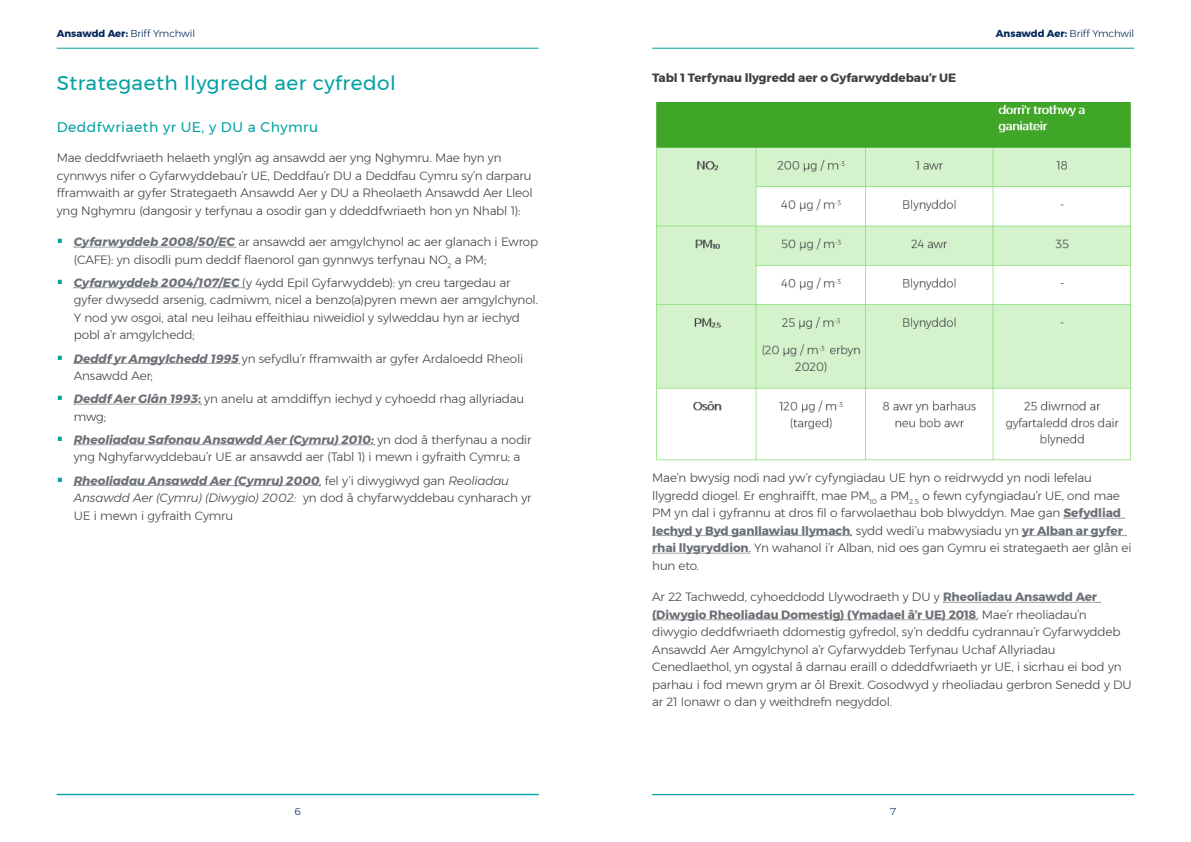
<style>
.page{position:relative;width:1191px;height:842px;background:#fff}
.page>*{position:absolute;margin:0;border:0;box-sizing:border-box;transform-origin:0 0}
.t1{font:20px "Montserrat";letter-spacing:.025em;color:#00a1a2}
.t2{font:14px "Montserrat";letter-spacing:.035em;color:#00a1a2}
.t3{font:300 12px/17.5px "Montserrat";letter-spacing:-.015em;color:#414042}
.t4{font:700 12px "Montserrat";letter-spacing:-.005em;color:#414042}
.t5{font:300 10px "Montserrat";letter-spacing:-.01em;color:#002659}
.s1{font-weight:700}
.s2{font-weight:700;font-style:italic;color:#6c7077}
.s3{font-weight:700;color:#6c7077}
.s4{font-style:italic}
</style>
<div class="page">
<svg style="left:1063px;top:518px;width:61px;height:1px"></svg>
<svg style="left:652px;top:535px;width:199px;height:1px"></svg>
<svg style="left:1022px;top:535px;width:104px;height:1px"></svg>
<svg style="left:652px;top:553px;width:97px;height:1px"></svg>
<svg style="left:943px;top:602px;width:157px;height:1px"></svg>
<svg style="left:652px;top:619px;width:325px;height:1px"></svg>
<img style="left:656px;top:102px;width:475px;height:359px">
<hr style="left:652px;top:794px;width:482px;height:1px;background:#00a1a2">
<hr style="left:57px;top:48px;width:482px;height:1px;background:#00a1a2">
<svg style="left:74px;top:247px;width:162px;height:1px"></svg>
<svg style="left:74px;top:287px;width:169px;height:1px"></svg>
<svg style="left:74px;top:363px;width:166px;height:1px"></svg>
<svg style="left:74px;top:404px;width:128px;height:1px"></svg>
<svg style="left:74px;top:444px;width:301px;height:1px"></svg>
<svg style="left:74px;top:485px;width:246px;height:1px"></svg>
<hr style="left:57px;top:794px;width:482px;height:1px;background:#00a1a2">
<hr style="left:652px;top:48px;width:482px;height:1px;background:#00a1a2">
<p class="t5" style="left:57px;top:26px;width:140px"><span class="s1">Ansawdd Aer:</span> Briff Ymchwil</p>
<h1 class="t1" style="left:57px;top:68px;width:340px">Strategaeth llygredd aer cyfredol</h1>
<p class="t2" style="left:57px;top:116px;width:263px">Deddfwriaeth yr UE, y DU a Chymru</p>
<p class="t3" style="left:57px;top:149px;width:477px">Mae deddfwriaeth helaeth ynglŷn ag ansawdd aer yng Nghymru. Mae hyn yn cynnwys nifer o Gyfarwyddebau’r UE, Deddfau’r DU a Deddfau Cymru sy’n darparu fframwaith ar gyfer Strategaeth Ansawdd Aer y DU a Rheolaeth Ansawdd Aer Lleol yng Nghymru (dangosir y terfynau a osodir gan y ddeddfwriaeth hon yn Nhabl 1):</p>
<p class="t3" style="left:74px;top:233px;width:466px"><span class="s2">Cyfarwyddeb 2008/50/EC</span> ar ansawdd aer amgylchynol ac aer glanach i Ewrop (CAFE): yn disodli pum deddf flaenorol gan gynnwys terfynau NO<sub>2</sub> a PM;</p>
<p class="t3" style="left:74px;top:274px;width:466px"><span class="s2">Cyfarwyddeb 2004/107/EC</span> (y 4ydd Epil Gyfarwyddeb): yn creu targedau ar gyfer dwysedd arsenig, cadmiwm, nicel a benzo(a)pyren mewn aer amgylchynol.<br>Y nod yw osgoi, atal neu leihau effeithiau niweidiol y sylweddau hyn ar iechyd pobl a’r amgylchedd;</p>
<p class="t3" style="left:74px;top:349px;width:451px"><span class="s2">Deddf yr Amgylchedd 1995</span> yn sefydlu’r fframwaith ar gyfer Ardaloedd Rheoli<br>Ansawdd Aer;</p>
<p class="t3" style="left:74px;top:390px;width:452px"><span class="s2">Deddf Aer Glân 1993</span><span class="s3">:</span> yn anelu at amddiffyn iechyd y cyhoedd rhag allyriadau mwg;</p>
<p class="t3" style="left:74px;top:431px;width:459px"><span class="s2">Rheoliadau Safonau Ansawdd Aer (Cymru) 2010:</span> yn dod â therfynau a nodir yng Nghyfarwyddebau’r UE ar ansawdd aer (Tabl 1) i mewn i gyfraith Cymru; a</p>
<p class="t3" style="left:74px;top:471px;width:459px"><span class="s2">Rheoliadau Ansawdd Aer (Cymru) 2000</span>, fel y’i diwygiwyd gan <span class="s4">Reoliadau<br>Ansawdd Aer (Cymru) (Diwygio) 2002:</span> yn dod â chyfarwyddebau cynharach yr<br>UE i mewn i gyfraith Cymru</p>
<p class="t5" style="left:294px;top:804px;width:8px">6</p>
<p class="t4" style="left:652px;top:69px;width:306px">Tabl 1 Terfynau llygredd aer o Gyfarwyddebau’r UE</p>
<p class="t5" style="left:996px;top:26px;width:140px"><span class="s1">Ansawdd Aer:</span> Briff Ymchwil</p>
<p class="t3" style="left:652px;top:469px;width:481px">Mae’n bwysig nodi nad yw’r cyfyngiadau UE hyn o reidrwydd yn nodi lefelau llygredd diogel. Er enghraifft, mae PM<sub>10</sub> a PM<sub>2.5</sub> o fewn cyfyngiadau’r UE, ond mae PM yn dal i gyfrannu at dros fil o farwolaethau bob blwyddyn. Mae gan <span class="s3">Sefydliad Iechyd y Byd ganllawiau llymach</span>, sydd wedi’u mabwysiadu yn <span class="s3">yr Alban ar gyfer rhai llygryddion</span>. Yn wahanol i’r Alban, nid oes gan Gymru ei strategaeth aer glân ei hun eto.</p>
<p class="t3" style="left:652px;top:588px;width:481px">Ar 22 Tachwedd, cyhoeddodd Llywodraeth y DU y <span class="s3">Rheoliadau Ansawdd Aer (Diwygio Rheoliadau Domestig) (Ymadael â’r UE) 2018</span>. Mae’r rheoliadau’n diwygio deddfwriaeth ddomestig gyfredol, sy’n deddfu cydrannau’r Gyfarwyddeb Ansawdd Aer Amgylchynol a’r Gyfarwyddeb Terfynau Uchaf Allyriadau Cenedlaethol, yn ogystal â darnau eraill o ddeddfwriaeth yr UE, i sicrhau ei bod yn parhau i fod mewn grym ar ôl Brexit. Gosodwyd y rheoliadau gerbron Senedd y DU ar 21 Ionawr o dan y weithdrefn negyddol.</p>
<p class="t5" style="left:890px;top:804px;width:7px">7</p>
</div>
